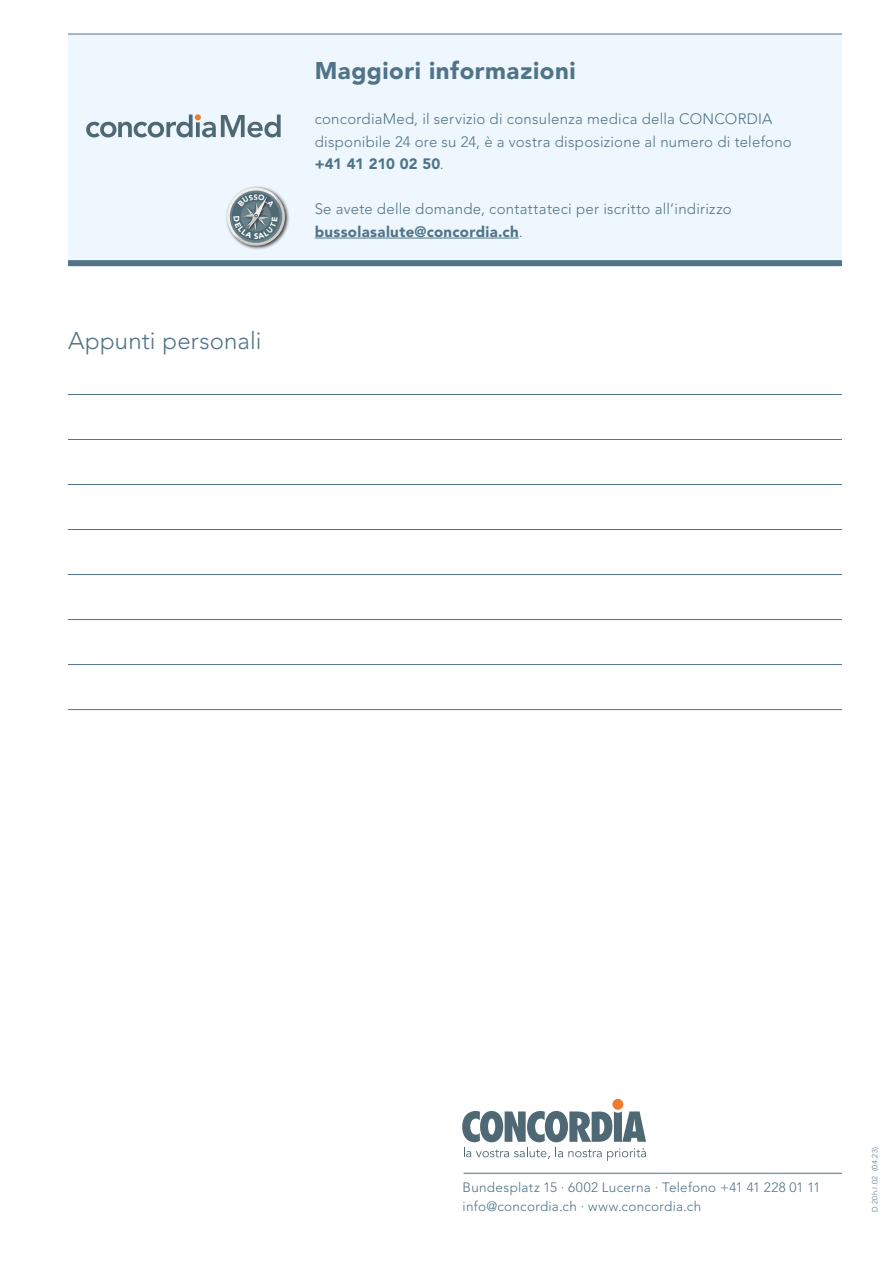
<style>
.page{position:relative;width:893px;height:1263px;background:#fff}
.page>*{position:absolute;margin:0;border:0;box-sizing:border-box;transform-origin:0 0}
.t1{font:900 24px "Avenir";letter-spacing:.025em;color:#507387}
.t2{font:300 24px "Avenir";letter-spacing:.005em;color:#507387}
.t3{font:300 15px/22.5px "Avenir";letter-spacing:.015em;color:#507387}
.t4{font:300 13.5px "Avenir";letter-spacing:.02em;color:#507387}
.t5{font:900 7.65px "Avenir";color:#fff}
.t6{font:300 7.5px "Avenir";letter-spacing:.065em;color:#507387}
.s1{font-weight:900}
</style>
<div class="page">
<div style="left:68px;top:34px;width:774px;height:229px;background:#eef7fd"></div>
<div style="left:68px;top:260px;width:774px;height:6px;background:#507387"></div>
<hr style="left:68px;top:34px;width:774px;height:1px;background:#507387">
<hr style="left:315px;top:238px;width:204px;height:1px;background:#507387">
<div style="left:612px;top:1099px;width:11px;height:11px;background:#f07c2d;border-radius:50%"></div>
<svg style="left:462px;top:1111px;width:184px;height:50px"></svg>
<hr style="left:463px;top:1173px;width:379px;height:1px;background:#507387">
<hr style="left:68px;top:394px;width:774px;height:1px;background:#507387">
<hr style="left:68px;top:439px;width:774px;height:1px;background:#507387">
<hr style="left:68px;top:484px;width:774px;height:1px;background:#507387">
<hr style="left:68px;top:529px;width:774px;height:1px;background:#507387">
<hr style="left:68px;top:574px;width:774px;height:1px;background:#507387">
<hr style="left:68px;top:619px;width:774px;height:1px;background:#507387">
<hr style="left:68px;top:664px;width:774px;height:1px;background:#507387">
<hr style="left:68px;top:709px;width:774px;height:1px;background:#507387">
<div style="left:225px;top:185px;width:64px;height:65px;background:#000;opacity:.75"></div>
<svg style="left:86px;top:114px;width:195px;height:23px"></svg>
<svg style="left:227px;top:188px;width:58px;height:58px"></svg>
<p class="t5" style="left:254px;top:190px;width:6px">S</p>
<p class="t2" style="left:68px;top:327px;width:195px">Appunti personali</p>
<p class="t1" style="left:315px;top:56px;width:262px">Maggiori informazioni</p>
<p class="t3" style="left:315px;top:108px;width:479px">concordiaMed, il servizio di consulenza medica della CONCORDIA disponibile 24 ore su 24, è a vostra disposizione al numero di telefono <span class="s1">+41 41 210 02 50</span>.</p>
<p class="t3" style="left:315px;top:198px;width:419px">Se avete delle domande, contattateci per iscritto all’indirizzo <span class="s1">bussolasalute@concordia.ch</span>.</p>
<p class="t4" style="left:463px;top:1179px;width:359px">Bundesplatz 15 · 6002 Lucerna · Telefono +41 41 228 01 11</p>
<p class="t4" style="left:463px;top:1199px;width:240px">info@concordia.ch · www.concordia.ch</p>
<p class="t6" style="left:870px;top:1212px;width:67px;rotate:-90deg">D.20h.I.02 (04.23)</p>
</div>
